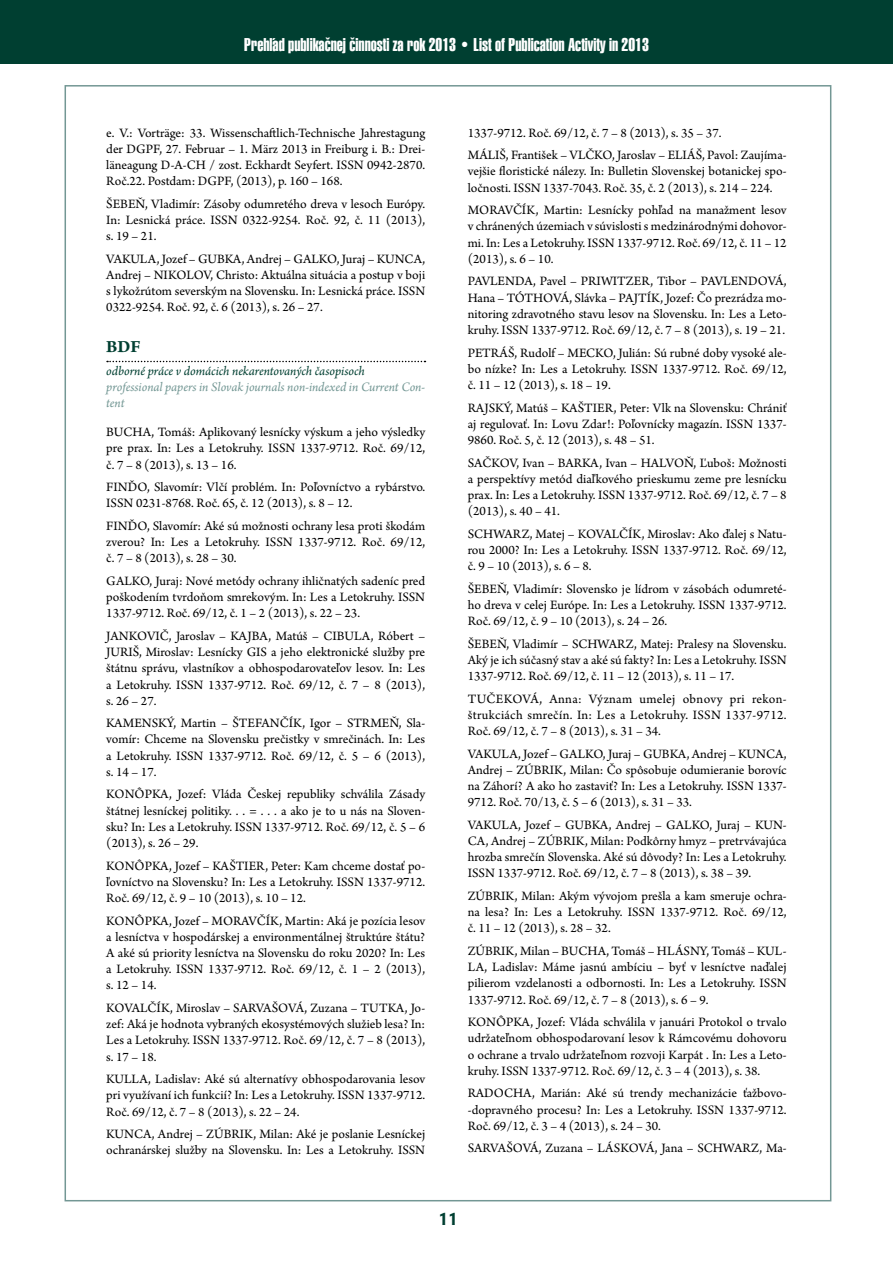
<style>
.page{position:relative;width:893px;height:1263px;background:#fff}
.page>*{position:absolute;margin:0;border:0;box-sizing:border-box;transform-origin:0 0}
.t1{font:18px "Swiss 911 AT Extra Compressed";color:#fff}
.t2{font:700 18px "Arno Pro";color:#003f31}
.t3{font:700 18px "Hypatia Sans Pro";color:#003f31}
.t4{font:13.5px/16.2px "Arno Pro";color:#000;text-align:justify}
.t5{font:italic 13.5px/16.2px "Arno Pro";letter-spacing:-.005em;color:#739794}
.t6{font:italic 13.5px "Arno Pro";letter-spacing:-.005em;color:#003f31}
</style>
<div class="page">
<div style="left:0;top:0;width:893px;height:64px;background:#003f31"></div>
<svg style="left:107px;top:361px;width:318px;height:1px"></svg>
<h1 class="t1" style="left:244px;top:35px;width:406px">Prehľad publikačnej činnosti za rok 2013 • List of Publication Activity in 2013</h1>
<p class="t4" style="left:106px;top:125px;width:320px">e. V.: Vorträge: 33. Wissenschaftlich-Technische Jahrestagung der DGPF, 27. Februar – 1. März 2013 in Freiburg i. B.: Drei&shy;läneagung D-A-CH / zost. Eckhardt Seyfert. ISSN 0942-2870.<br>Roč.22. Postdam: DGPF, (2013), p. 160 – 168.</p>
<p class="t4" style="left:106px;top:196px;width:320px">ŠEBEŇ, Vladimír: Zásoby odumretého dreva v lesoch Európy.<br>In: Lesnická práce. ISSN 0322-9254. Roč. 92, č. 11 (2013), s. 19 – 21.</p>
<p class="t4" style="left:106px;top:251px;width:320px">VAKULA, Jozef – GUBKA, Andrej – GALKO, Juraj – KUNCA, Andrej – NIKOLOV, Christo: Aktuálna situácia a postup v boji s lykožrútom severským na Slovensku. In: Lesnická práce. ISSN 0322-9254. Roč. 92, č. 6 (2013), s. 26 – 27.</p>
<h1 class="t2" style="left:106px;top:336px;width:36px">BDF</h1>
<p class="t6" style="left:106px;top:363px;width:260px">odborné práce v domácich nekarentovaných časopisoch</p>
<p class="t5" style="left:106px;top:380px;width:320px">professional papers in Slovak journals non-indexed in Current Con&shy;tent</p>
<p class="t4" style="left:106px;top:425px;width:321px">BUCHA, Tomáš: Aplikovaný lesnícky výskum a jeho výsledky pre prax. In: Les a Letokruhy. ISSN 1337-9712. Roč. 69/12, č. 7 – 8 (2013), s. 13 – 16.</p>
<p class="t4" style="left:106px;top:480px;width:320px">FINĎO, Slavomír: Vlčí problém. In: Poľovníctvo a rybárstvo.<br>ISSN 0231-8768. Roč. 65, č. 12 (2013), s. 8 – 12.</p>
<p class="t4" style="left:106px;top:518px;width:320px">FINĎO, Slavomír: Aké sú možnosti ochrany lesa proti škodám zverou? In: Les a Letokruhy. ISSN 1337-9712. Roč. 69/12, č. 7 – 8 (2013), s. 28 – 30.</p>
<p class="t4" style="left:106px;top:573px;width:320px">GALKO, Juraj: Nové metódy ochrany ihličnatých sadeníc pred poškodením tvrdoňom smrekovým. In: Les a Letokruhy. ISSN 1337-9712. Roč. 69/12, č. 1 – 2 (2013), s. 22 – 23.</p>
<p class="t4" style="left:106px;top:628px;width:320px">JANKOVIČ, Jaroslav – KAJBA, Matúš – CIBULA, Róbert – JURIŠ, Miroslav: Lesnícky GIS a jeho elektronické služby pre štátnu správu, vlastníkov a obhospodarovateľov lesov. In: Les a Letokruhy. ISSN 1337-9712. Roč. 69/12, č. 7 – 8 (2013), s. 26 – 27.</p>
<p class="t4" style="left:106px;top:716px;width:320px">KAMENSKÝ, Martin – ŠTEFANČÍK, Igor – STRMEŇ, Sla&shy;vomír: Chceme na Slovensku prečistky v smrečinách. In: Les a Letokruhy. ISSN 1337-9712. Roč. 69/12, č. 5 – 6 (2013), s. 14 – 17.</p>
<p class="t4" style="left:106px;top:787px;width:321px">KONÔPKA, Jozef: Vláda Českej republiky schválila Zásady štátnej lesníckej politiky. . . = . . . a ako je to u nás na Sloven&shy;sku? In: Les a Letokruhy. ISSN 1337-9712. Roč. 69/12, č. 5 – 6 (2013), s. 26 – 29.</p>
<p class="t4" style="left:106px;top:858px;width:320px">KONÔPKA, Jozef – KAŠTIER, Peter: Kam chceme dostať po&shy;ľovníctvo na Slovensku? In: Les a Letokruhy. ISSN 1337-9712.<br>Roč. 69/12, č. 9 – 10 (2013), s. 10 – 12.</p>
<p class="t4" style="left:106px;top:913px;width:320px">KONÔPKA, Jozef – MORAVČÍK, Martin: Aká je pozícia lesov a lesníctva v hospodárskej a environmentálnej štruktúre štátu?<br>A aké sú priority lesníctva na Slovensku do roku 2020? In: Les a Letokruhy. ISSN 1337-9712. Roč. 69/12, č. 1 – 2 (2013), s. 12 – 14.</p>
<p class="t4" style="left:106px;top:1000px;width:320px">KOVALČÍK, Miroslav – SARVAŠOVÁ, Zuzana – TUTKA, Jo&shy;zef: Aká je hodnota vybraných ekosystémových služieb lesa? In:<br>Les a Letokruhy. ISSN 1337-9712. Roč. 69/12, č. 7 – 8 (2013), s. 17 – 18.</p>
<p class="t4" style="left:106px;top:1072px;width:320px">KULLA, Ladislav: Aké sú alternatívy obhospodarovania lesov pri využívaní ich funkcií? In: Les a Letokruhy. ISSN 1337-9712.<br>Roč. 69/12, č. 7 – 8 (2013), s. 22 – 24.</p>
<p class="t4" style="left:106px;top:1127px;width:320px">KUNCA, Andrej – ZÚBRIK, Milan: Aké je poslanie Lesníckej ochranárskej služby na Slovensku. In: Les a Letokruhy. ISSN</p>
<p class="t4" style="left:468px;top:122px;width:320px;line-height:22.5px">1337-9712. Roč. 69/12, č. 7 – 8 (2013), s. 35 – 37.<br>MÁLIŠ, František – VLČKO, Jaroslav – ELIÁŠ, Pavol: Zaujíma-</p>
<p class="t4" style="left:468px;top:164px;width:320px">vejšie floristické nálezy. In: Bulletin Slovenskej botanickej spo&shy;ločnosti. ISSN 1337-7043. Roč. 35, č. 2 (2013), s. 214 – 224.</p>
<p class="t4" style="left:468px;top:203px;width:320px">MORAVČÍK, Martin: Lesnícky pohľad na manažment lesov v chránených územiach v súvislosti s medzinárodnými dohovor&shy;mi. In: Les a Letokruhy. ISSN 1337-9712. Roč. 69/12, č. 11 – 12 (2013), s. 6 – 10.</p>
<p class="t4" style="left:468px;top:274px;width:320px">PAVLENDA, Pavel – PRIWITZER, Tibor – PAVLENDOVÁ, Hana – TÓTHOVÁ, Slávka – PAJTÍK, Jozef: Čo prezrádza mo&shy;nitoring zdravotného stavu lesov na Slovensku. In: Les a Leto&shy;kruhy. ISSN 1337-9712. Roč. 69/12, č. 7 – 8 (2013), s. 19 – 21.</p>
<p class="t4" style="left:468px;top:345px;width:320px">PETRÁŠ, Rudolf – MECKO, Julián: Sú rubné doby vysoké ale&shy;bo nízke? In: Les a Letokruhy. ISSN 1337-9712. Roč. 69/12, č. 11 – 12 (2013), s. 18 – 19.</p>
<p class="t4" style="left:468px;top:400px;width:320px">RAJSKÝ, Matúš – KAŠTIER, Peter: Vlk na Slovensku: Chrániť aj regulovať. In: Lovu Zdar!: Poľovnícky magazín. ISSN 1337- 9860. Roč. 5, č. 12 (2013), s. 48 – 51.</p>
<p class="t4" style="left:468px;top:455px;width:320px">SAČKOV, Ivan – BARKA, Ivan – HALVOŇ, Ľuboš: Možnosti a perspektívy metód diaľkového prieskumu zeme pre lesnícku prax. In: Les a Letokruhy. ISSN 1337-9712. Roč. 69/12, č. 7 – 8 (2013), s. 40 – 41.</p>
<p class="t4" style="left:468px;top:526px;width:320px">SCHWARZ, Matej – KOVALČÍK, Miroslav: Ako ďalej s Natu&shy;rou 2000? In: Les a Letokruhy. ISSN 1337-9712. Roč. 69/12, č. 9 – 10 (2013), s. 6 – 8.</p>
<p class="t4" style="left:468px;top:581px;width:320px">ŠEBEŇ, Vladimír: Slovensko je lídrom v zásobách odumreté&shy;ho dreva v celej Európe. In: Les a Letokruhy. ISSN 1337-9712.<br>Roč. 69/12, č. 9 – 10 (2013), s. 24 – 26.</p>
<p class="t4" style="left:468px;top:636px;width:320px">ŠEBEŇ, Vladimír – SCHWARZ, Matej: Pralesy na Slovensku.<br>Aký je ich súčasný stav a aké sú fakty? In: Les a Letokruhy. ISSN 1337-9712. Roč. 69/12, č. 11 – 12 (2013), s. 11 – 17.</p>
<p class="t4" style="left:468px;top:691px;width:320px">TUČEKOVÁ, Anna: Význam umelej obnovy pri rekon&shy;štrukciách smrečín. In: Les a Letokruhy. ISSN 1337-9712.<br>Roč. 69/12, č. 7 – 8 (2013), s. 31 – 34.</p>
<p class="t4" style="left:468px;top:746px;width:320px">VAKULA, Jozef – GALKO, Juraj – GUBKA, Andrej – KUNCA, Andrej – ZÚBRIK, Milan: Čo spôsobuje odumieranie borovíc na Záhorí? A ako ho zastaviť? In: Les a Letokruhy. ISSN 1337- 9712. Roč. 70/13, č. 5 – 6 (2013), s. 31 – 33.</p>
<p class="t4" style="left:468px;top:817px;width:320px">VAKULA, Jozef – GUBKA, Andrej – GALKO, Juraj – KUN-CA, Andrej – ZÚBRIK, Milan: Podkôrny hmyz – pretrvávajúca hrozba smrečín Slovenska. Aké sú dôvody? In: Les a Letokruhy.<br>ISSN 1337-9712. Roč. 69/12, č. 7 – 8 (2013), s. 38 – 39.</p>
<p class="t4" style="left:468px;top:888px;width:320px">ZÚBRIK, Milan: Akým vývojom prešla a kam smeruje ochra&shy;na lesa? In: Les a Letokruhy. ISSN 1337-9712. Roč. 69/12, č. 11 – 12 (2013), s. 28 – 32.</p>
<p class="t4" style="left:468px;top:943px;width:320px">ZÚBRIK, Milan – BUCHA, Tomáš – HLÁSNY, Tomáš – KUL-LA, Ladislav: Máme jasnú ambíciu – byť v lesníctve naďalej pilierom vzdelanosti a odbornosti. In: Les a Letokruhy. ISSN 1337-9712. Roč. 69/12, č. 7 – 8 (2013), s. 6 – 9.</p>
<p class="t4" style="left:468px;top:1015px;width:320px">KONÔPKA, Jozef: Vláda schválila v januári Protokol o trvalo udržateľnom obhospodarovaní lesov k Rámcovému dohovoru o ochrane a trvalo udržateľnom rozvoji Karpát . In: Les a Leto&shy;kruhy. ISSN 1337-9712. Roč. 69/12, č. 3 – 4 (2013), s. 38.</p>
<p class="t4" style="left:468px;top:1086px;width:320px">RADOCHA, Marián: Aké sú trendy mechanizácie ťažbovo--dopravného procesu? In: Les a Letokruhy. ISSN 1337-9712.<br>Roč. 69/12, č. 3 – 4 (2013), s. 24 – 30.</p>
<p class="t4" style="left:468px;top:1141px;width:320px">SARVAŠOVÁ, Zuzana – LÁSKOVÁ, Jana – SCHWARZ, Ma-</p>
<h1 class="t3" style="left:438px;top:1206px;width:21px">11</h1>
</div>
